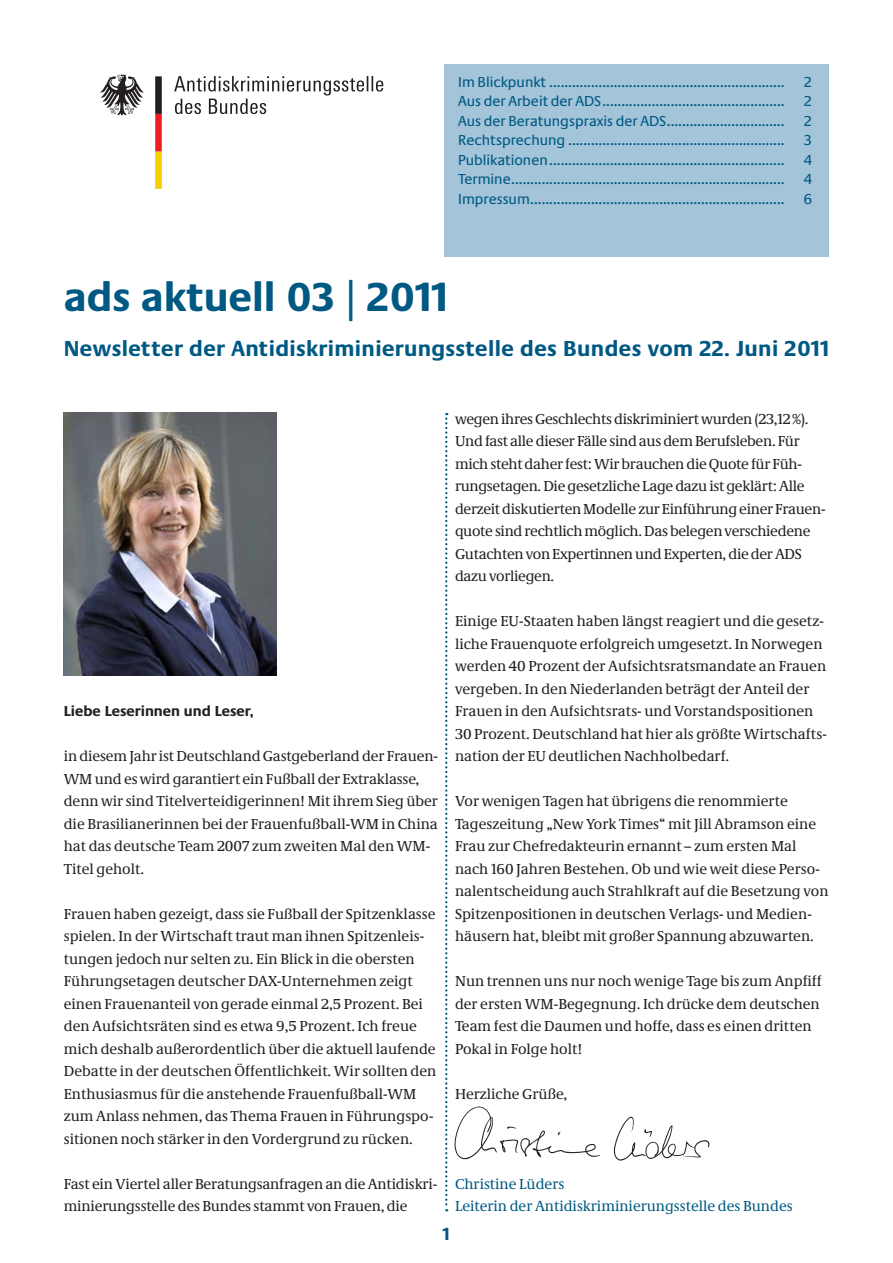
<style>
.page{position:relative;width:893px;height:1263px;background:#fff}
.page>*{position:absolute;margin:0;border:0;box-sizing:border-box;transform-origin:0 0}
.t1{font:700 42px "Neue Praxis";color:#005983}
.t2{font:700 22.5px "Neue Praxis";letter-spacing:.015em;color:#005983}
.t3{font:700 18px "Neue Praxis Tab";color:#005983}
.t4{font:15px/22.5px "Neue Demos";color:#231f20}
.t5{font:15px "Neue Praxis";color:#005983}
.t6{font:15px/22.5px "Neue Demos";letter-spacing:-.02em;color:#231f20}
.t7{font:15px/22.5px "Neue Demos";color:#005983}
.t8{font:700 15px "Neue Praxis";color:#231f20}
.t9{font:15px "Neue Praxis Tab";color:#005983}
</style>
<div class="page">
<svg style="left:445px;top:413px;width:2px;height:798px"></svg>
<svg style="left:100px;top:75px;width:44px;height:40px"></svg>
<svg style="left:155px;top:76px;width:7px;height:113px"></svg>
<svg style="left:174px;top:76px;width:209px;height:38px"></svg>
<div style="left:444px;top:64px;width:385px;height:192px;background:#a3c4d9"></div>
<img style="left:64px;top:413px;width:212px;height:262px">
<img style="left:455px;top:1106px;width:254px;height:54px">
<p class="t5" style="left:458px;top:73px;width:328px">Im Blickpunkt ..............................................................</p>
<p class="t9" style="left:803px;top:73px;width:10px">2</p>
<p class="t5" style="left:458px;top:92px;width:328px">Aus der Arbeit der ADS ................................................</p>
<p class="t9" style="left:803px;top:92px;width:10px">2</p>
<p class="t5" style="left:458px;top:112px;width:328px">Aus der Beratungspraxis der ADS ...............................</p>
<p class="t9" style="left:803px;top:112px;width:10px">2</p>
<p class="t5" style="left:458px;top:131px;width:328px">Rechtsprechung .........................................................</p>
<p class="t9" style="left:803px;top:131px;width:10px">3</p>
<p class="t5" style="left:458px;top:151px;width:328px">Publikationen ..............................................................</p>
<p class="t9" style="left:803px;top:151px;width:10px">4</p>
<p class="t5" style="left:458px;top:170px;width:328px">Termine ........................................................................</p>
<p class="t9" style="left:803px;top:170px;width:10px">4</p>
<p class="t5" style="left:458px;top:190px;width:328px">Impressum ...................................................................</p>
<p class="t9" style="left:803px;top:190px;width:10px">6</p>
<h1 class="t1" style="left:64px;top:272px;width:386px">ads aktuell 03 | 2011</h1>
<h1 class="t2" style="left:64px;top:335px;width:767px">Newsletter der Antidiskriminierungsstelle des Bundes vom 22. Juni 2011</h1>
<h2 class="t8" style="left:64px;top:702px;width:191px">Liebe Leserinnen und Leser,</h2>
<p class="t4" style="left:64px;top:745px;width:376px">in diesem Jahr ist Deutschland Gastgeberland der Frauen-WM und es wird garantiert ein Fußball der Extraklasse, denn wir sind Titelverteidigerinnen! Mit ihrem Sieg über die Brasilianerinnen bei der Frauenfußball-WM in China hat das deutsche Team 2007 zum zweiten Mal den WM-Titel geholt.</p>
<p class="t4" style="left:64px;top:902px;width:374px">Frauen haben gezeigt, dass sie Fußball der Spitzenklasse spielen. In der Wirtschaft traut man ihnen Spitzenleis&shy;tungen jedoch nur selten zu. Ein Blick in die obersten Führungsetagen deutscher DAX-Unternehmen zeigt einen Frauenanteil von gerade einmal 2,5 Prozent. Bei den Aufsichtsräten sind es etwa 9,5 Prozent. Ich freue mich deshalb außerordentlich über die aktuell laufende Debatte in der deutschen Öffentlichkeit. Wir sollten den Enthusiasmus für die anstehende Frauenfußball-WM zum Anlass nehmen, das Thema Frauen in Führungspo&shy;sitionen noch stärker in den Vordergrund zu rücken.</p>
<p class="t4" style="left:64px;top:1172px;width:375px">Fast ein Viertel aller Beratungsanfragen an die Antidiskri&shy;minierungsstelle des Bundes stammt von Frauen, die</p>
<p class="t6" style="left:455px;top:407px;width:372px">wegen ihres Geschlechts diskriminiert wurden (23,12 %).<br>Und fast alle dieser Fälle sind aus dem Berufsleben. Für mich steht daher fest: Wir brauchen die Quote für Füh&shy;rungsetagen. Die gesetzliche Lage dazu ist geklärt: Alle derzeit diskutierten Modelle zur Einführung einer Frauen&shy;quote sind rechtlich möglich. Das belegen verschiedene Gutachten von Expertinnen und Experten, die der ADS dazu vorliegen.</p>
<p class="t4" style="left:455px;top:610px;width:373px">Einige EU-Staaten haben längst reagiert und die gesetz&shy;liche Frauenquote erfolgreich umgesetzt. In Norwegen werden 40 Prozent der Aufsichtsratsmandate an Frauen vergeben. In den Niederlanden beträgt der Anteil der Frauen in den Aufsichtsrats- und Vorstandspositionen 30 Prozent. Deutschland hat hier als größte Wirtschafts&shy;nation der EU deutlichen Nachholbedarf.</p>
<p class="t4" style="left:455px;top:790px;width:375px">Vor wenigen Tagen hat übrigens die renommierte Tageszeitung „New York Times“ mit Jill Abramson eine Frau zur Chefredakteurin ernannt – zum ersten Mal nach 160 Jahren Bestehen. Ob und wie weit diese Perso&shy;nalentscheidung auch Strahlkraft auf die Besetzung von Spitzenpositionen in deutschen Verlags- und Medien&shy;häusern hat, bleibt mit großer Spannung abzuwarten.</p>
<p class="t4" style="left:455px;top:970px;width:368px">Nun trennen uns nur noch wenige Tage bis zum Anpfiff der ersten WM-Begegnung. Ich drücke dem deutschen Team fest die Daumen und hoffe, dass es einen dritten Pokal in Folge holt!</p>
<p class="t4" style="left:455px;top:1082px;width:114px">Herzliche Grüße,</p>
<p class="t7" style="left:455px;top:1172px;width:339px">Christine Lüders<br>Leiterin der Antidiskriminierungsstelle des Bundes</p>
<p class="t3" style="left:441px;top:1223px;width:12px">1</p>
</div>
